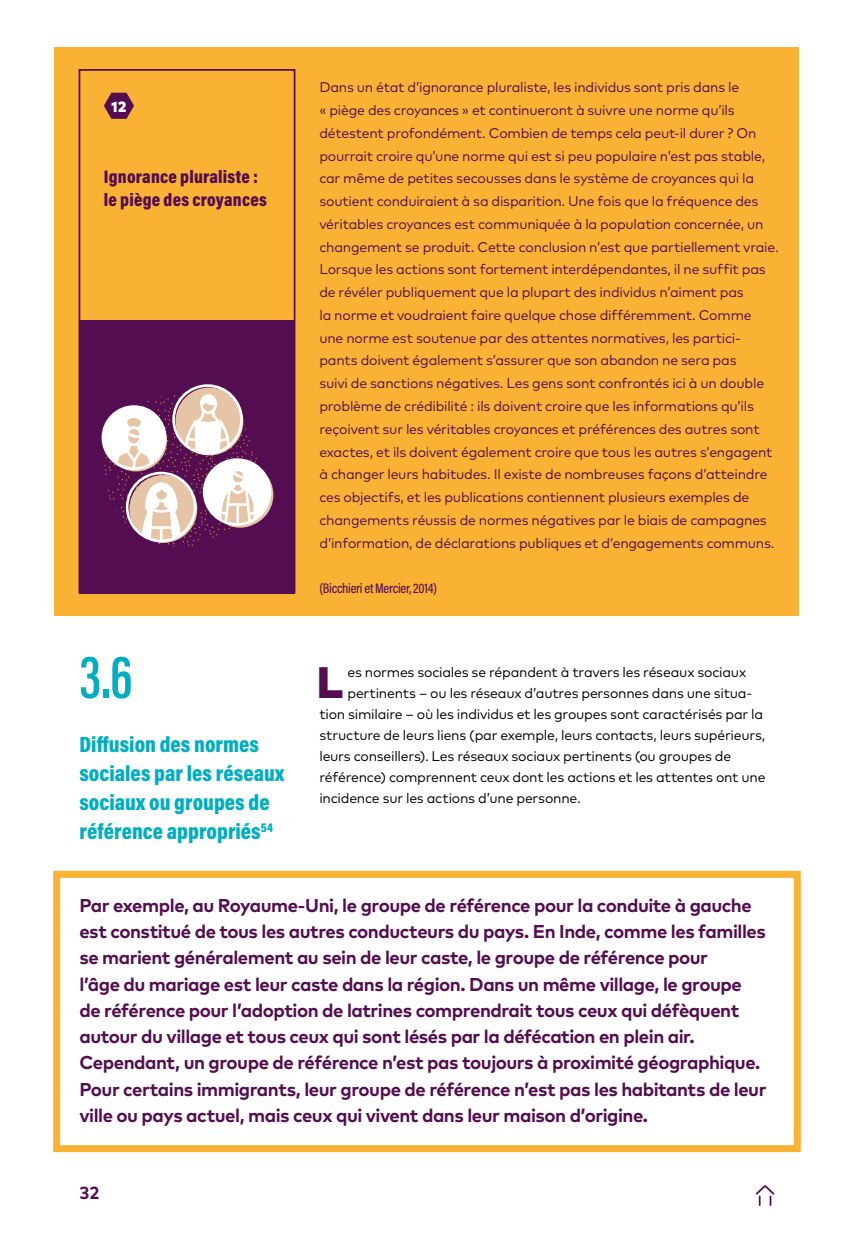
<style>
.page{position:relative;width:844px;height:1241px;background:#fff}
.page>*{position:absolute;margin:0;border:0;box-sizing:border-box;transform-origin:0 0}
.t1{font:61.25px "Acumin Variable Concept";color:#00aec3}
.t2{font:900 43.93px "Mark Pro";color:#530d50}
.t3{font:22.4px/28.9px "Acumin Variable Concept";letter-spacing:-.04em;color:#00aec3}
.t4{font:700 18.55px/26.2px "Mark Pro";letter-spacing:-.025em;color:#530d50}
.t5{font:18.38px/22.8px "Acumin Variable Concept";letter-spacing:-.03em;color:#530d50}
.t6{font:700 17.5px "Mark Pro";color:#530d50}
.t7{font:900 14.88px "Mark Pro";color:#fff}
.t8{font:14px/22.8px "Mark Pro";letter-spacing:-.015em;color:#530d50}
.t9{font:14px "Mark Pro";letter-spacing:-.015em;color:#000}
.t10{font:14px "Acumin Variable Concept";letter-spacing:-.11em;color:#530d50}
</style>
<div class="page">
<div style="left:55px;top:47px;width:744px;height:568px;background:#f9b234"></div>
<div style="left:78px;top:69px;width:217px;height:524px;border:2px solid #530d50"></div>
<svg style="left:104px;top:93px;width:30px;height:26px"></svg>
<div style="left:79px;top:320px;width:215px;height:273px;background:#530d50"></div>
<svg style="left:175px;top:387px;width:68px;height:68px"></svg>
<svg style="left:103px;top:392px;width:167px;height:152px"></svg>
<div style="left:53px;top:870px;width:747px;height:281px;border:7px solid #f9b234"></div>
<svg style="left:755px;top:1185px;width:20px;height:19px"></svg>
<p class="t7" style="left:111px;top:95px;width:16px">12</p>
<h3 class="t5" style="left:104px;top:165px;width:165px">Ignorance pluraliste : le piège des croyances</h3>
<h1 class="t1" style="left:79px;top:634px;width:67px">3.6</h1>
<h3 class="t3" style="left:79px;top:729px;width:207px">Diffusion des normes sociales par les réseaux sociaux ou groupes de référence appropriés<sup>54</sup></h3>
<p class="t8" style="left:319px;top:75px;width:461px">Dans un état d’ignorance pluraliste, les individus sont pris dans le<br>« piège des croyances » et continueront à suivre une norme qu’ils détestent profondément. Combien de temps cela peut-il durer ? On pourrait croire qu’une norme qui est si peu populaire n’est pas stable, car même de petites secousses dans le système de croyances qui la soutient conduiraient à sa disparition. Une fois que la fréquence des véritables croyances est communiquée à la population concernée, un changement se produit. Cette conclusion n’est que partiellement vraie.<br>Lorsque les actions sont fortement interdépendantes, il ne suffit pas de révéler publiquement que la plupart des individus n’aiment pas<br>la norme et voudraient faire quelque chose différemment. Comme une norme est soutenue par des attentes normatives, les partici&shy;pants doivent également s’assurer que son abandon ne sera pas<br>suivi de sanctions négatives. Les gens sont confrontés ici à un double problème de crédibilité : ils doivent croire que les informations qu’ils reçoivent sur les véritables croyances et préférences des autres sont exactes, et ils doivent également croire que tous les autres s’engagent à changer leurs habitudes. Il existe de nombreuses façons d’atteindre ces objectifs, et les publications contiennent plusieurs exemples de changements réussis de normes négatives par le biais de campagnes d’information, de déclarations publiques et d’engagements communs.</p>
<p class="t10" style="left:319px;top:578px;width:119px">(Bicchieri et Mercier, 2014)</p>
<h2 class="t2" style="left:317px;top:648px;width:27px">L</h2>
<p class="t9" style="left:347px;top:661px;width:400px">es normes sociales se répandent à travers les réseaux sociaux</p>
<p class="t9" style="left:347px;top:682px;width:406px">pertinents – ou les réseaux d’autres personnes dans une situa-</p>
<p class="t9" style="left:319px;top:703px;width:445px">tion similaire – où les individus et les groupes sont caractérisés par la</p>
<p class="t9" style="left:319px;top:724px;width:447px">structure de leurs liens (par exemple, leurs contacts, leurs supérieurs,</p>
<p class="t9" style="left:319px;top:745px;width:413px">leurs conseillers). Les réseaux sociaux pertinents (ou groupes de</p>
<p class="t9" style="left:319px;top:766px;width:447px">référence) comprennent ceux dont les actions et les attentes ont une</p>
<p class="t9" style="left:319px;top:787px;width:263px">incidence sur les actions d’une personne.</p>
<p class="t4" style="left:79px;top:890px;width:688px">Par exemple, au Royaume-Uni, le groupe de référence pour la conduite à gauche est constitué de tous les autres conducteurs du pays. En Inde, comme les familles se marient généralement au sein de leur caste, le groupe de référence pour<br>l’âge du mariage est leur caste dans la région. Dans un même village, le groupe de référence pour l’adoption de latrines comprendrait tous ceux qui défèquent autour du village et tous ceux qui sont lésés par la défécation en plein air.<br>Cependant, un groupe de référence n’est pas toujours à proximité géographique.<br>Pour certains immigrants, leur groupe de référence n’est pas les habitants de leur ville ou pays actuel, mais ceux qui vivent dans leur maison d’origine.</p>
<p class="t6" style="left:79px;top:1179px;width:21px">32</p>
</div>
